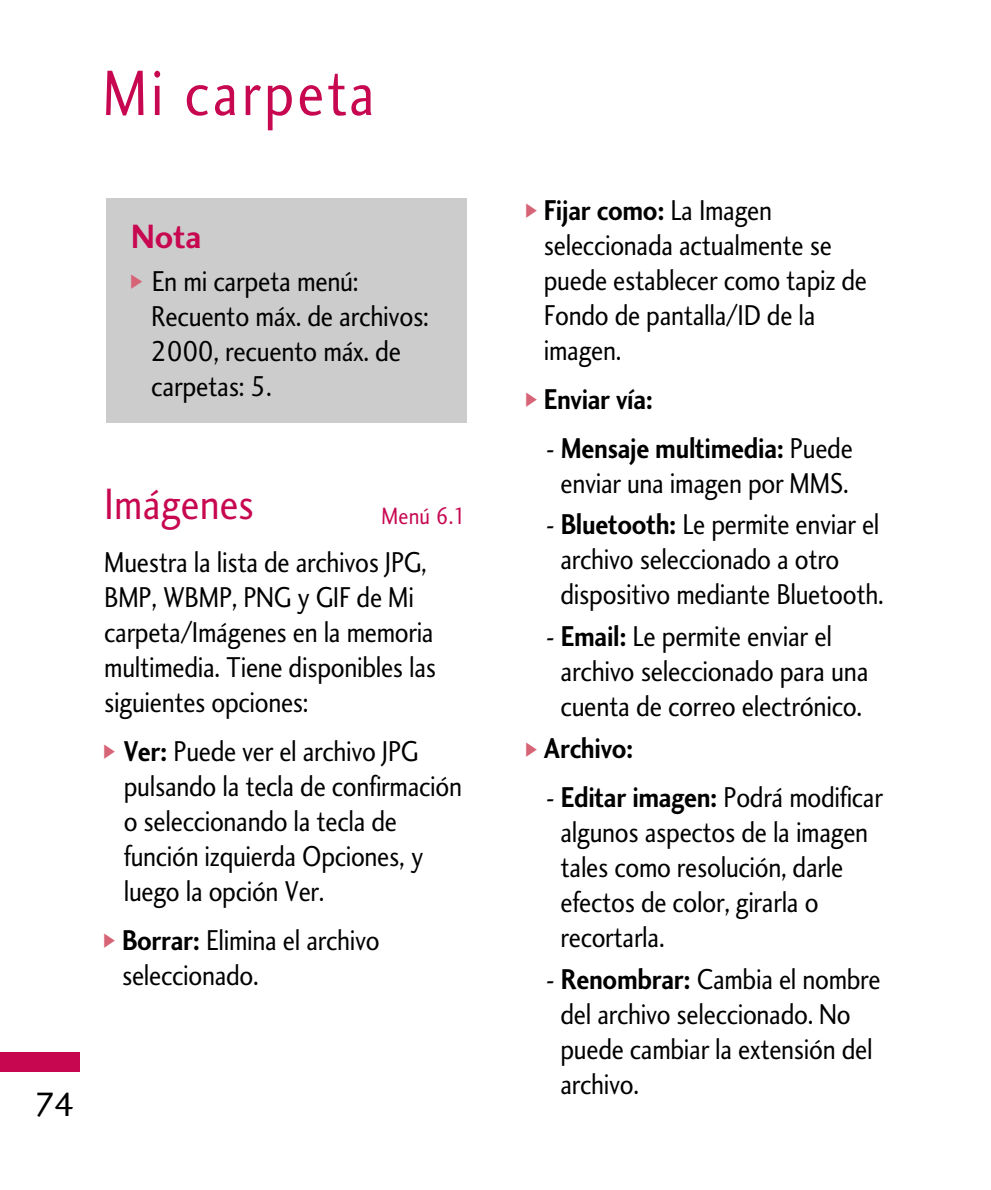
<style>
.page{position:relative;width:991px;height:1190px;background:#fff}
.page>*{position:absolute;margin:0;border:0;box-sizing:border-box;transform-origin:0 0}
.t1{font:66.5px "Charlotte Sans Book Let Plain";letter-spacing:.06em;color:#c70851;scale:.85 1}
.t2{font:45.5px "Charlotte Sans Book Let Plain";letter-spacing:.005em;color:#c70851;scale:.87 1}
.t3{font:35px "Charlotte Sans Bold Let Plain";color:#c70851;scale:.93 1}
.t4{font:35px "Charlotte Sans Book Let Plain";color:#000}
.t5{font:29.75px/35px "Charlotte Sans Book Let Plain";letter-spacing:-.01em;color:#000;scale:.87 1}
.t6{font:29.75px/35px "Charlotte Sans Book Let Plain";letter-spacing:-.01em;color:#000;scale:.88 1}
.t7{font:29.75px "Charlotte Sans Bold Let Plain";letter-spacing:-.01em;color:#000;scale:.87 1}
.t8{font:24.5px "Charlotte Sans Book Let Plain";color:#c70851;scale:.87 1}
.s1{font-family:"Charlotte Sans Bold Let Plain"}
.s2{font-family:"Charlotte Sans Book Let Plain"}
</style>
<div class="page">
<div style="left:0;top:1052px;width:80px;height:19px;background:#c70851"></div>
<div style="left:106px;top:198px;width:360px;height:225px;background:#ccc"></div>
<h1 class="t1" style="left:103px;top:68px;width:321px">Mi carpeta</h1>
<p class="t3" style="left:131px;top:223px;width:77px">Nota</p>
<p class="t6" style="left:151px;top:266px;width:317px">En mi carpeta menú:<br>Recuento máx. de archivos:<br>2000, recuento máx. de carpetas: 5.</p>
<h2 class="t2" style="left:104px;top:487px;width:174px">Imágenes</h2>
<p class="t8" style="left:381px;top:507px;width:99px">Menú 6.1</p>
<p class="t5" style="left:104px;top:548px;width:383px">Muestra la lista de archivos JPG,<br>BMP, WBMP, PNG y GIF de Mi carpeta/Imágenes en la memoria multimedia. Tiene disponibles las siguientes opciones:</p>
<p class="t5" style="left:124px;top:737px;width:390px"><span class="s1">Ver:</span> Puede ver el archivo JPG pulsando la tecla de confirmación o seleccionando la tecla de función izquierda Opciones, y luego la opción Ver.</p>
<p class="t5" style="left:122px;top:925px;width:297px"><span class="s1">Borrar:</span> Elimina el archivo seleccionado.</p>
<p class="t4" style="left:34px;top:1092px;width:42px">74</p>
<p class="t7" style="left:544px;top:199px;width:264px">Fijar como: <span class="s2">La Imagen</span></p>
<p class="t5" style="left:544px;top:230px;width:373px">seleccionada actualmente se puede establecer como tapiz de<br>Fondo de pantalla/ID de la imagen.</p>
<p class="t7" style="left:544px;top:388px;width:127px">Enviar vía:</p>
<p class="t7" style="left:546px;top:437px;width:354px"><span class="s2">-</span> Mensaje multimedia: <span class="s2">Puede</span></p>
<p class="t5" style="left:560px;top:468px;width:333px">enviar una imagen por MMS.</p>
<p class="t5" style="left:560px;top:510px;width:373px;text-indent:-15px">- <span class="s1">Bluetooth:</span> Le permite enviar el archivo seleccionado a otro dispositivo mediante Bluetooth.</p>
<p class="t5" style="left:560px;top:622px;width:355px;text-indent:-15px">- <span class="s1">Email:</span> Le permite enviar el archivo seleccionado para una cuenta de correo electrónico.</p>
<p class="t7" style="left:544px;top:737px;width:104px">Archivo:</p>
<p class="t5" style="left:560px;top:783px;width:372px;text-indent:-15px">- <span class="s1">Editar imagen:</span> Podrá modificar algunos aspectos de la imagen tales como resolución, darle efectos de color, girarla o recortarla.</p>
<p class="t5" style="left:560px;top:965px;width:369px;text-indent:-15px">- <span class="s1">Renombrar:</span> Cambia el nombre del archivo seleccionado. No puede cambiar la extensión del archivo.</p>
</div>
